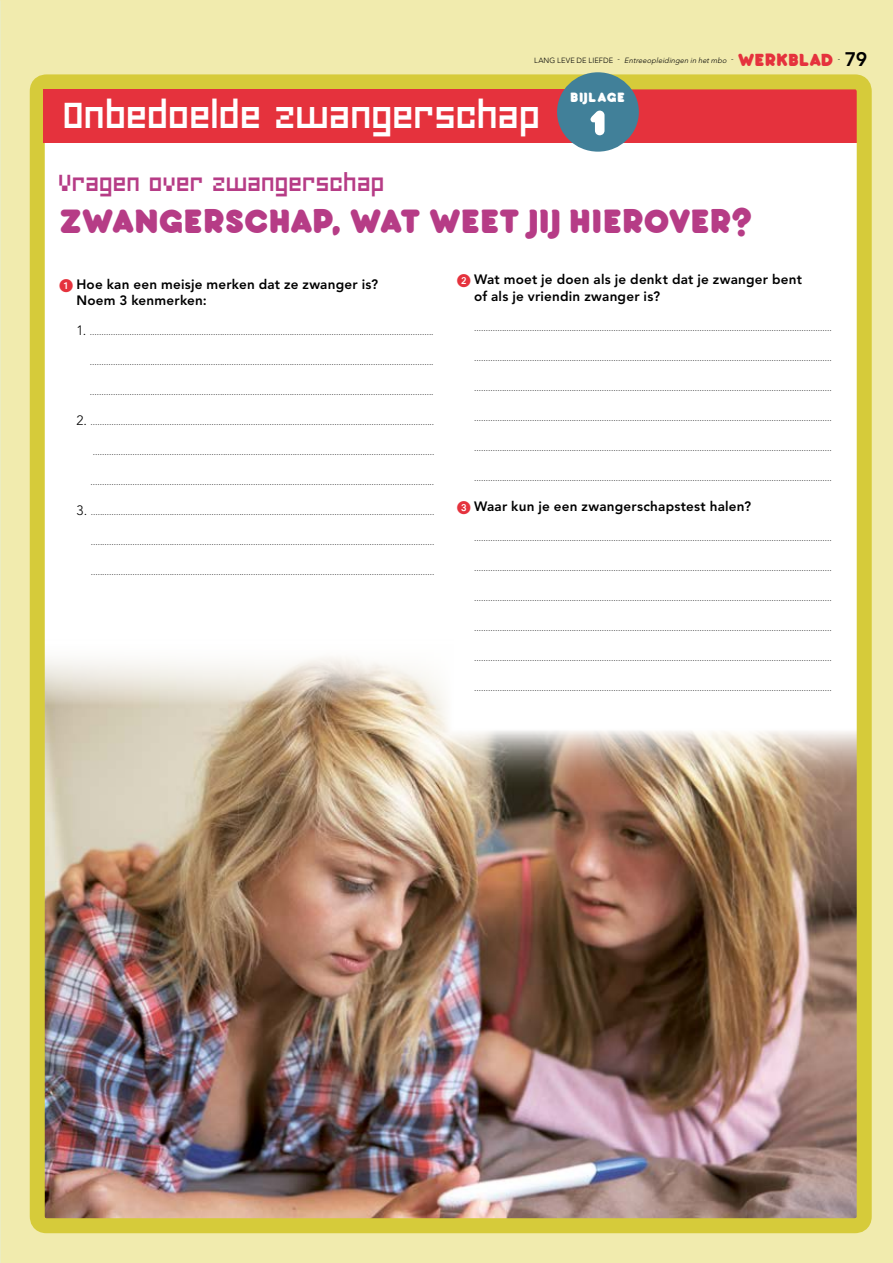
<style>
.page{position:relative;width:893px;height:1263px;background:#f1ebae}
.page>*{position:absolute;margin:0;border:0;box-sizing:border-box;transform-origin:0 0}
.t1{font:900 51px "bubbleboddy";color:#fff}
.t2{font:42px "Charriot Deluxe";letter-spacing:-.1em;color:#fff}
.t3{font:900 37.5px "bubbleboddy";letter-spacing:-.01em;color:#b63c86}
.t4{font:27px "Charriot Deluxe";letter-spacing:-.095em;color:#b63c86}
.t5{font:900 19.5px "bubbleboddy";letter-spacing:-.005em;color:#e5323d}
.t6{font:800 19.5px "Avenir LT Std";color:#000}
.t7{font:900 15px "bubbleboddy";letter-spacing:.035em;color:#fff}
.t8{font:800 13.5px/16.2px "Avenir LT Std";letter-spacing:.015em;color:#000}
.t9{font:300 9px "Avenir LT Std";color:#000}
.t10{font:italic 300 7.5px "Avenir LT Std";color:#000}
.t11{font:300 7.5px "Avenir LT Std";color:#000}
.s1{font-style:normal}
.s2{font-family:"European Pi One";font-weight:400;color:#e5323d}
.s3{font-size:13.5px}
</style>
<div class="page">
<div style="left:33px;top:83px;width:825px;height:1139px;background:#fff"></div>
<div style="left:573px;top:83px;width:285px;height:60px;background:#e5323d"></div>
<img style="left:46px;top:657px;width:810px;height:560px">
<svg style="left:389px;top:657px;width:467px;height:136px"></svg>
<div style="left:30px;top:74px;width:842px;height:1159px;border:15px solid #d6cb3a;border-radius:10px"></div>
<div style="left:44px;top:89px;width:564px;height:54px;background:#e5323d"></div>
<div style="left:557px;top:72px;width:82px;height:80px;background:#418099;border-radius:50%"></div>
<p class="t10" style="left:534px;top:56px;width:201px"><span class="s1">LA N G L EV E D E L I E F D E </span><sup>-</sup> Entreeopleidingen in hetmbo <sup>-</sup></p>
<h3 class="t5" style="left:738px;top:46px;width:97px">WERKBLAD</h3>
<p class="t11" style="left:838px;top:54px;width:4px">-</p>
<h3 class="t6" style="left:845px;top:47px;width:24px">79</h3>
<h2 class="t2" style="left:65px;top:74px;width:483px">Onbedoelde zwangerschap</h2>
<h3 class="t7" style="left:570px;top:87px;width:56px">BIJLAGE</h3>
<h1 class="t1" style="left:589px;top:84px;width:19px">1</h1>
<h3 class="t4" style="left:60px;top:156px;width:330px">Vragen over zwangerschap</h3>
<h3 class="t3" style="left:60px;top:195px;width:694px">ZWANGERSCHAP, WAT WEET JIJ HIEROVER?</h3>
<h3 class="t8" style="left:76px;top:276px;width:303px;text-indent:-17px"><span class="s2">1</span> Hoe kan een meisje merken dat ze zwanger is?<br>Noem 3 kenmerken:</h3>
<p class="t9" style="left:77px;top:327px;width:359px"><span class="s3">1.</span> ....................................................................................................................................................</p>
<p class="t9" style="left:90px;top:357px;width:345px">....................................................................................................................................................</p>
<p class="t9" style="left:90px;top:387px;width:345px">....................................................................................................................................................</p>
<p class="t9" style="left:77px;top:417px;width:359px"><span class="s3">2.</span> ....................................................................................................................................................</p>
<p class="t9" style="left:93px;top:447px;width:343px">...................................................................................................................................................</p>
<p class="t9" style="left:91px;top:477px;width:345px">....................................................................................................................................................</p>
<p class="t9" style="left:77px;top:507px;width:359px"><span class="s3">3.</span> ....................................................................................................................................................</p>
<p class="t9" style="left:91px;top:537px;width:345px">....................................................................................................................................................</p>
<p class="t9" style="left:91px;top:567px;width:345px">....................................................................................................................................................</p>
<h3 class="t8" style="left:474px;top:272px;width:330px;text-indent:-17px"><span class="s2">2</span> Wat moet je doen als je denkt dat je zwanger bent of als je vriendin zwanger is?</h3>
<p class="t9" style="left:474px;top:322px;width:359px">..........................................................................................................................................................</p>
<p class="t9" style="left:474px;top:352px;width:359px">..........................................................................................................................................................</p>
<p class="t9" style="left:474px;top:382px;width:359px">..........................................................................................................................................................</p>
<p class="t9" style="left:474px;top:412px;width:359px">..........................................................................................................................................................</p>
<p class="t9" style="left:474px;top:442px;width:359px">..........................................................................................................................................................</p>
<p class="t9" style="left:474px;top:472px;width:359px">..........................................................................................................................................................</p>
<h3 class="t8" style="left:457px;top:498px;width:295px"><span class="s2">3</span> Waar kun je een zwangerschapstest halen?</h3>
<p class="t9" style="left:474px;top:532px;width:359px">..........................................................................................................................................................</p>
<p class="t9" style="left:474px;top:562px;width:359px">..........................................................................................................................................................</p>
<p class="t9" style="left:474px;top:592px;width:359px">..........................................................................................................................................................</p>
<p class="t9" style="left:474px;top:622px;width:359px">..........................................................................................................................................................</p>
<p class="t9" style="left:474px;top:652px;width:359px">..........................................................................................................................................................</p>
<p class="t9" style="left:474px;top:682px;width:359px">..........................................................................................................................................................</p>
</div>
